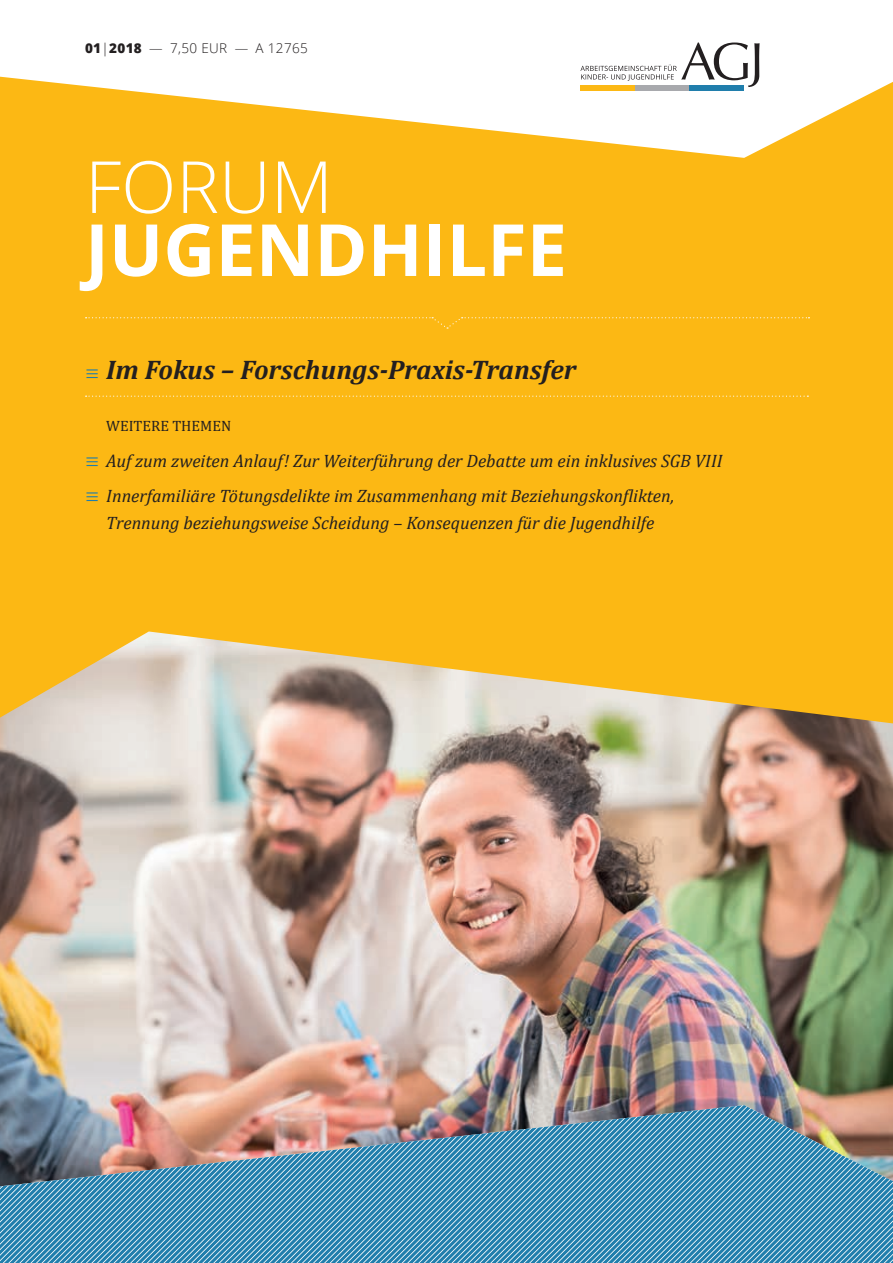
<style>
.page{position:relative;width:893px;height:1263px;background:#fff}
.page>*{position:absolute;margin:0;border:0;box-sizing:border-box;transform-origin:0 0}
.t1{font:700 72px "Open Sans";color:#fff}
.t2{font:300 72px "Open Sans";color:#fff}
.t3{font:italic 700 27px "Cambria";color:#231f20}
.t4{font:italic 18px/35.5px "Cambria";color:#231f20}
.t5{font:15px "Cambria";color:#231f20}
.t6{font:300 13.5px "Open Sans";letter-spacing:.025em;color:#231f20}
.s1{font-weight:800}
.s2{font-weight:400;font-size:18.6px;color:#207eac}
.s3{font-size:18.6px;color:#207eac}
</style>
<div class="page">
<div style="left:0;top:27px;width:893px;height:1236px;background:#fcb814"></div>
<svg style="left:0;top:27px;width:893px;height:131px;fill:#fff"></svg>
<img style="left:0;top:631px;width:893px;height:474px">
<svg style="left:86px;top:396px;width:722px;height:1px"></svg>
<svg style="left:86px;top:317px;width:723px;height:12px"></svg>
<img style="left:0;top:1105px;width:893px;height:158px">
<div style="left:581px;top:86px;width:54px;height:5px;background:#fcb814"></div>
<div style="left:635px;top:86px;width:54px;height:5px;background:#a8a9ad"></div>
<div style="left:689px;top:86px;width:55px;height:5px;background:#207eac"></div>
<svg style="left:580px;top:43px;width:180px;height:44px;background:#dcdcda"></svg>
<p class="t6" style="left:85px;top:39px;width:224px"><span class="s1">01</span>|<span class="s1">2018</span> — 7,50 EUR — A 12765</p>
<h1 class="t2" style="left:85px;top:137px;width:249px">FORUM</h1>
<h1 class="t1" style="left:85px;top:199px;width:483px">JUGENDHILFE</h1>
<h2 class="t3" style="left:85px;top:350px;width:493px"><span class="s2">≡</span> Im Fokus – Forschungs-Praxis-Transfer</h2>
<p class="t5" style="left:106px;top:417px;width:126px">WEITERE THEMEN</p>
<p class="t4" style="left:85px;top:442px;width:639px"><span class="s3">≡</span> Auf zum zweiten Anlauf! Zur Weiterführung der Debatte um ein inklusives SGB VIII <span class="s3">≡</span> Innerfamiliäre Tötungsdelikte im Zusammenhang mit Beziehungskonflikten,</p>
<p class="t4" style="left:106px;top:504px;width:550px">Trennung beziehungsweise Scheidung – Konsequenzen für die Jugendhilfe</p>
</div>
